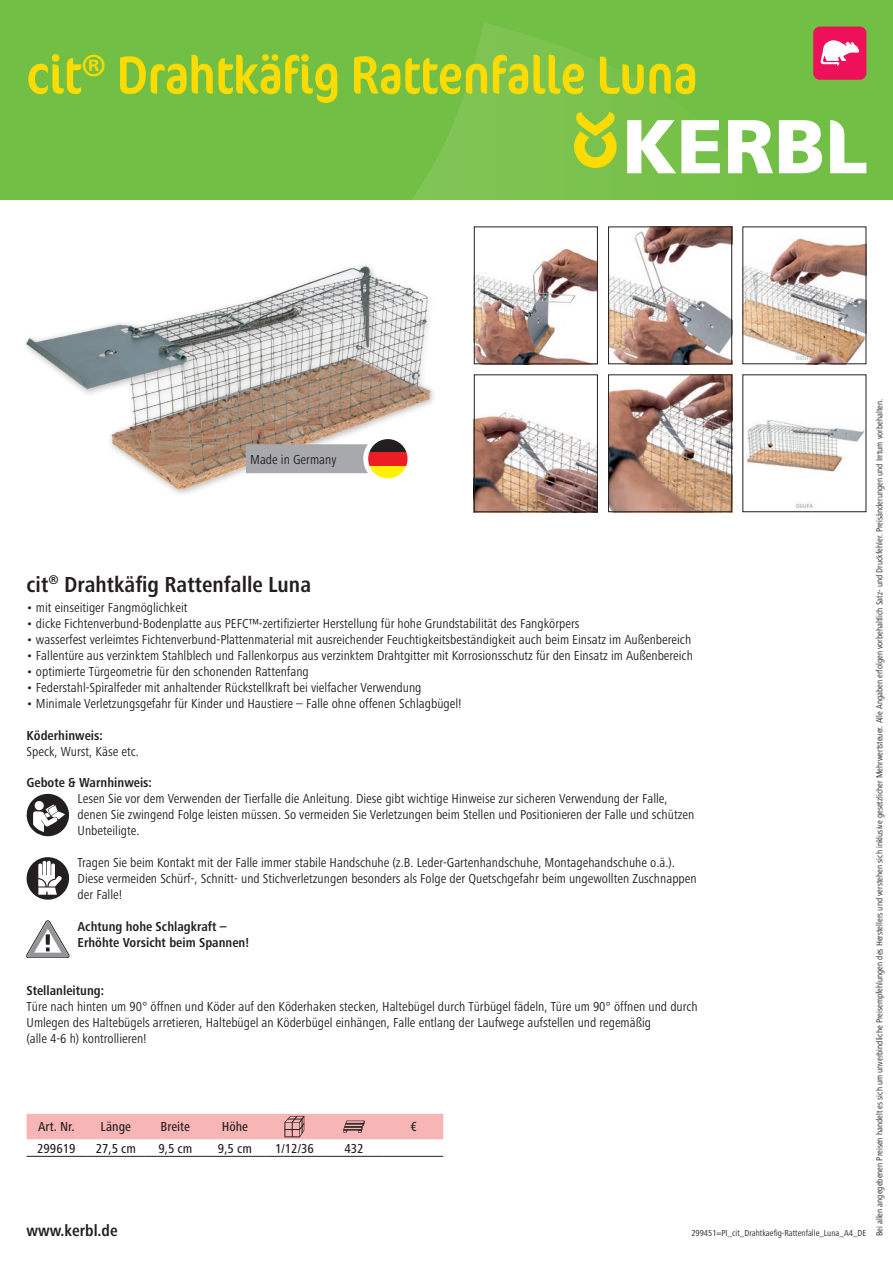
<style>
.page{position:relative;width:893px;height:1263px;background:#fff}
.page>*{position:absolute;margin:0;border:0;box-sizing:border-box;transform-origin:0 0}
.t1{font:condensed 54px "Cocon Offc Pro";color:#ffdc01}
.t2{font:700 condensed 22.5px "Frutiger Next LTW1 G";color:#231f20}
.t3{font:700 condensed 16.5px "Frutiger Next LTW1 G";color:#231f20}
.t4{font:condensed 13.5px/15.9px "Frutiger Next LTW1 G";color:#231f20}
.t5{font:700 condensed 13.5px/15.9px "Frutiger Next LTW1 G";color:#231f20}
.t6{font:500 condensed 13.5px "Frutiger Next LTW1 G";color:#231f20}
.t7{font:condensed 9px "Frutiger Next LTW1 G";color:#231f20}
</style>
<div class="page">
<div style="left:0;top:0;width:893px;height:200px;background:#71bf44"></div>
<svg style="left:412px;top:23px;width:409px;height:177px"></svg>
<svg style="left:574px;top:112px;width:43px;height:56px"></svg>
<svg style="left:627px;top:120px;width:93px;height:53px"></svg>
<svg style="left:728px;top:120px;width:45px;height:53px"></svg>
<svg style="left:779px;top:120px;width:43px;height:53px"></svg>
<svg style="left:830px;top:120px;width:36px;height:53px"></svg>
<div style="left:813px;top:27px;width:53px;height:53px;background:#ee1059;border-radius:7px"></div>
<svg style="left:820px;top:40px;width:39px;height:26px"></svg>
<img style="left:27px;top:267px;width:403px;height:222px">
<svg style="left:368px;top:439px;width:39px;height:13px"></svg>
<svg style="left:368px;top:465px;width:39px;height:13px"></svg>
<div style="left:368px;top:452px;width:39px;height:13px;background:#ee1d23"></div>
<div style="left:246px;top:444px;width:122px;height:29px;background:#a8a9ad"></div>
<img style="left:476px;top:248px;width:120px;height:114px">
<div style="left:474px;top:226px;width:124px;height:138px;border:1px solid #231f20"></div>
<img style="left:610px;top:228px;width:120px;height:134px">
<div style="left:608px;top:226px;width:124px;height:138px;border:1px solid #231f20"></div>
<img style="left:744px;top:238px;width:120px;height:124px">
<img style="left:476px;top:412px;width:120px;height:98px">
<div style="left:474px;top:374px;width:124px;height:138px;border:1px solid #231f20"></div>
<img style="left:610px;top:376px;width:120px;height:134px">
<div style="left:608px;top:374px;width:124px;height:138px;border:1px solid #231f20"></div>
<img style="left:746px;top:420px;width:118px;height:89px">
<hr style="left:27px;top:1156px;width:59px;height:1px;background:#231f20">
<hr style="left:86px;top:1156px;width:60px;height:1px;background:#231f20">
<hr style="left:146px;top:1156px;width:59px;height:1px;background:#231f20">
<hr style="left:205px;top:1156px;width:60px;height:1px;background:#231f20">
<hr style="left:265px;top:1156px;width:59px;height:1px;background:#231f20">
<hr style="left:324px;top:1156px;width:60px;height:1px;background:#231f20">
<hr style="left:384px;top:1156px;width:59px;height:1px;background:#231f20">
<div style="left:27px;top:1114px;width:416px;height:25px;background:#f8b5b5"></div>
<svg style="left:27px;top:794px;width:42px;height:42px"></svg>
<svg style="left:27px;top:857px;width:42px;height:43px"></svg>
<svg style="left:27px;top:921px;width:42px;height:37px"></svg>
<svg style="left:46px;top:934px;width:4px;height:11px"></svg>
<h1 class="t1" style="left:27px;top:38px;width:672px">cit<sup>®</sup> Drahtkäfig Rattenfalle Luna</h1>
<p class="t4" style="left:250px;top:451px;width:88px">Made in Germany</p>
<h2 class="t2" style="left:27px;top:571px;width:286px">cit<sup>®</sup> Drahtkäfig Rattenfalle Luna</h2>
<p class="t4" style="left:27px;top:599px;width:162px">• mit einseitiger Fangmöglichkeit</p>
<p class="t4" style="left:27px;top:615px;width:554px">• dicke Fichtenverbund-Bodenplatte aus PEFC™-zertifizierter Herstellung für hohe Grundstabilität des Fangkörpers</p>
<p class="t4" style="left:27px;top:631px;width:666px">• wasserfest verleimtes Fichtenverbund-Plattenmaterial mit ausreichender Feuchtigkeitsbeständigkeit auch beim Einsatz im Außenbereich</p>
<p class="t4" style="left:27px;top:647px;width:668px">• Fallentüre aus verzinktem Stahlblech und Fallenkorpus aus verzinktem Drahtgitter mit Korrosionsschutz für den Einsatz im Außenbereich</p>
<p class="t4" style="left:27px;top:663px;width:284px">• optimierte Türgeometrie für den schonenden Rattenfang</p>
<p class="t4" style="left:27px;top:679px;width:396px">• Federstahl-Spiralfeder mit anhaltender Rückstellkraft bei vielfacher Verwendung</p>
<p class="t4" style="left:27px;top:695px;width:437px">• Minimale Verletzungsgefahr für Kinder und Haustiere – Falle ohne offenen Schlagbügel!</p>
<p class="t5" style="left:27px;top:727px;width:78px">Köderhinweis:</p>
<p class="t4" style="left:27px;top:743px;width:114px">Speck, Wurst, Käse etc.</p>
<p class="t5" style="left:27px;top:775px;width:127px">Gebote &amp; Warnhinweis:</p>
<p class="t4" style="left:78px;top:791px;width:618px">Lesen Sie vor dem Verwenden der Tierfalle die Anleitung. Diese gibt wichtige Hinweise zur sicheren Verwendung der Falle, denen Sie zwingend Folge leisten müssen. So vermeiden Sie Verletzungen beim Stellen und Positionieren der Falle und schützen<br>Unbeteiligte.</p>
<p class="t4" style="left:78px;top:855px;width:621px">Tragen Sie beim Kontakt mit der Falle immer stabile Handschuhe (z.B. Leder-Gartenhandschuhe, Montagehandschuhe o.ä.).<br>Diese vermeiden Schürf-, Schnitt- und Stichverletzungen besonders als Folge der Quetschgefahr beim ungewollten Zuschnappen der Falle!</p>
<p class="t5" style="left:78px;top:918px;width:173px">Achtung hohe Schlagkraft –<br>Erhöhte Vorsicht beim Spannen!</p>
<p class="t5" style="left:27px;top:982px;width:79px">Stellanleitung:</p>
<p class="t4" style="left:27px;top:998px;width:673px">Türe nach hinten um 90° öffnen und Köder auf den Köderhaken stecken, Haltebügel durch Türbügel fädeln, Türe um 90° öffnen und durch<br>Umlegen des Haltebügels arretieren, Haltebügel an Köderbügel einhängen, Falle entlang der Laufwege aufstellen und regemäßig<br>(alle 4-6 h) kontrollieren!</p>
<p class="t6" style="left:38px;top:1119px;width:38px">Art. Nr.</p>
<p class="t6" style="left:101px;top:1119px;width:32px">Länge</p>
<p class="t6" style="left:161px;top:1119px;width:31px">Breite</p>
<p class="t6" style="left:222px;top:1119px;width:28px">Höhe</p>
<p class="t6" style="left:410px;top:1119px;width:8px">€</p>
<p class="t6" style="left:37px;top:1140px;width:40px">299619</p>
<p class="t6" style="left:96px;top:1140px;width:42px">27,5 cm</p>
<p class="t6" style="left:158px;top:1140px;width:35px">9,5 cm</p>
<p class="t6" style="left:218px;top:1140px;width:35px">9,5 cm</p>
<p class="t6" style="left:275px;top:1140px;width:40px">1/12/36</p>
<p class="t6" style="left:344px;top:1140px;width:21px">432</p>
<p class="t3" style="left:27px;top:1221px;width:93px">www.kerbl.de</p>
<p class="t7" style="left:691px;top:1228px;width:176px">299451=PI_cit_Drahtkaefig-Rattenfalle_Luna_A4_DE</p>
<p class="t7" style="left:874px;top:1236px;width:839px;rotate:-90deg">Bei allen angegebenen Preisen handelt es sich um unverbindliche Preisempfehlungen des Herstellers und verstehen sich inklusive gesetzlicher Mehrwertsteuer. Alle Angaben erfolgen vorbehaltlich Satz- und Druckfehler. Preisänderungen und Irrtum vorbehalten.</p>
</div>
